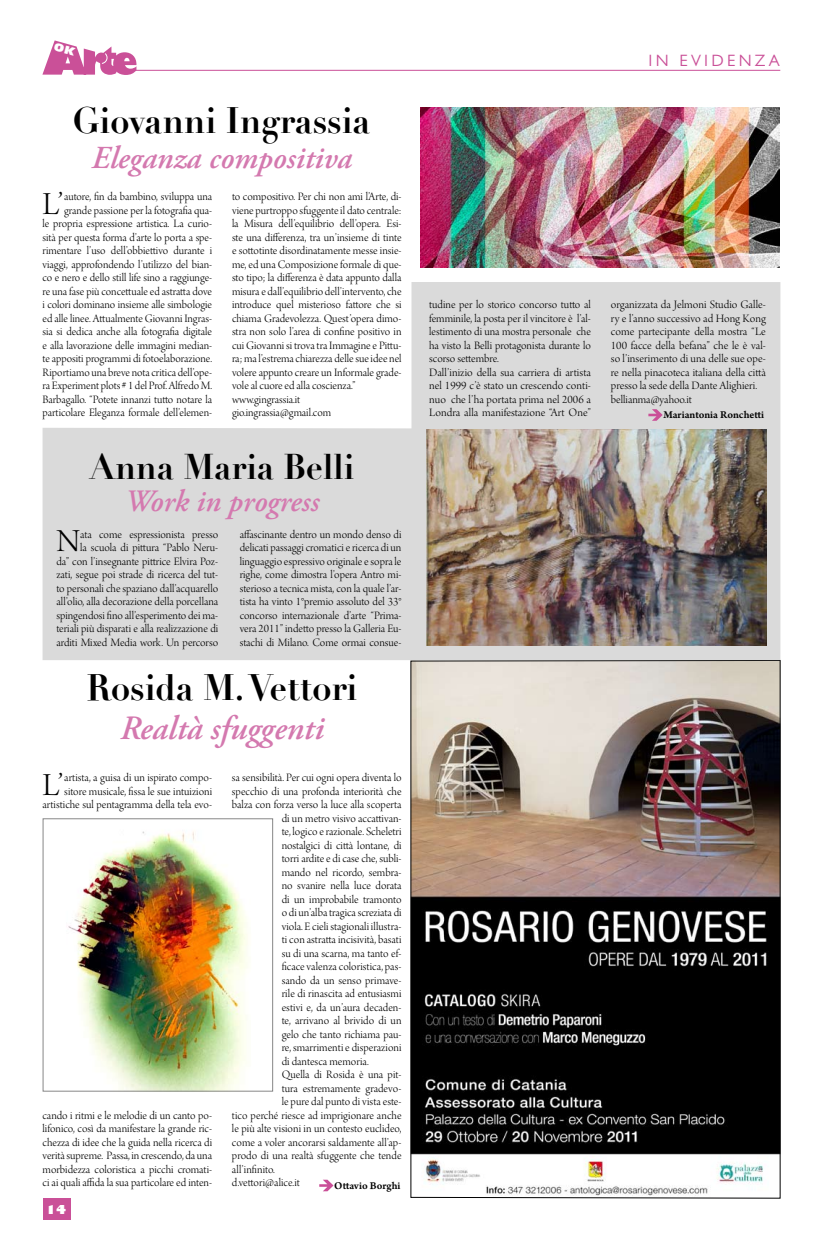
<style>
.page{position:relative;width:823px;height:1248px;background:#fff}
.page>*{position:absolute;margin:0;border:0;box-sizing:border-box;transform-origin:0 0}
.t1{font:700 36px "Didot";color:#000;scale:.95 1}
.t2{font:700 35px "Didot";color:#000;scale:.95 1}
.t3{font:italic 600 34px "Adobe Garamond Pro";color:#d479af}
.t4{font:33.9px "Arno Pro Light Display";color:#000}
.t5{font:italic 600 32px "Adobe Garamond Pro";color:#d479af}
.t6{font:italic 600 31px "Adobe Garamond Pro";color:#d479af}
.t7{font:16.5px "Gill Sans MT Std";letter-spacing:.2em;color:#ca5098}
.t8{font:12px/13.5px "Arno Pro Light Display";color:#000;text-align:right}
.t9{font:800 12px "Gill Sans";color:#fff}
.t10{font:11px "Arno Pro Smbd Sm Text";color:#000}
</style>
<div class="page">
<div style="left:43px;top:1198px;width:27px;height:21px;background:#ca5098"></div>
<hr style="left:131px;top:70px;width:648px;height:1px;background:#ca5098">
<img style="left:410px;top:660px;width:370px;height:538px">
<img style="left:420px;top:107px;width:358px;height:161px">
<svg style="left:43px;top:282px;width:737px;height:378px;fill:#dadada"></svg>
<svg style="left:319px;top:1179px;width:14px;height:12px"></svg>
<img style="left:426px;top:430px;width:340px;height:216px">
<svg style="left:648px;top:409px;width:14px;height:12px"></svg>
<img style="left:68px;top:831px;width:180px;height:258px">
<div style="left:43px;top:818px;width:230px;height:273px;border:1px solid #878787"></div>
<svg style="left:42px;top:40px;width:95px;height:35px"></svg>
<h1 class="t1" style="left:73px;top:98px;width:314px">Giovanni Ingrassia</h1>
<h3 class="t5" style="left:92px;top:139px;width:261px">Eleganza compositiva</h3>
<h3 class="t4" style="left:43px;top:185px;width:23px">L’</h3>
<p class="t8" style="left:43px;top:191px;width:171px">autore, fin da bambino, sviluppa una grande passione per la fotografia qua-<br>le propria espressione artistica. La curio&shy;sità per questa forma d’arte lo porta a spe&shy;rimentare l’uso dell’obbiettivo durante i viaggi, approfondendo l’utilizzo del bian&shy;co e nero e dello still life sino a raggiunge&shy;re una fase più concettuale ed astratta dove i colori dominano insieme alle simbologie ed alle linee. Attualmente Giovanni Ingras&shy;sia si dedica anche alla fotografia digitale e alla lavorazione delle immagini median&shy;te appositi programmi di fotoelaborazione.<br>Riportiamo una breve nota critica dell’ope&shy;ra Experiment plots # 1 del Prof. Alfredo M.<br>Barbagallo. “Potete innanzi tutto notare la particolare Eleganza formale dell’elemen-</p>
<p class="t8" style="left:232px;top:191px;width:171px;text-align:left">to compositivo. Per chi non ami l’Arte, di&shy;viene purtroppo sfuggente il dato centrale: la Misura dell’equilibrio dell’opera. Esi&shy;ste una differenza, tra un’insieme di tinte e sottotinte disordinatamente messe insie&shy;me, ed una Composizione formale di que&shy;sto tipo; la differenza è data appunto dalla misura e dall’equilibrio dell’intervento, che introduce quel misterioso fattore che si chiama Gradevolezza. Quest’opera dimo&shy;stra non solo l’area di confine positivo in cui Giovanni si trova tra Immagine e Pittu&shy;ra; ma l’estrema chiarezza delle sue idee nel volere appunto creare un Informale grade&shy;vole al cuore ed alla coscienza.” www.gingrassia.it gio.ingrassia@gmail.com</p>
<h2 class="t2" style="left:90px;top:444px;width:280px">Anna Maria Belli</h2>
<h3 class="t6" style="left:125px;top:483px;width:196px">Work in progress</h3>
<p class="t8" style="left:56px;top:528px;width:163px">ata come espressionista presso<br>la scuola di pittura “Pablo Neru-<br>da” con l’insegnante pittrice Elvira Poz&shy;zati, segue poi strade di ricerca del tut&shy;to personali che spaziano dall’acquarello all’olio, alla decorazione della porcellana spingendosi fino all’esperimento dei ma&shy;teriali più disparati e alla realizzazione di arditi Mixed Media work. Un percorso</p>
<p class="t8" style="left:239px;top:528px;width:163px;text-align:justify">affascinante dentro un mondo denso di delicati passaggi cromatici e ricerca di un linguaggio espressivo originale e sopra le righe, come dimostra l’opera Antro mi&shy;sterioso a tecnica mista, con la quale l’ar&shy;tista ha vinto 1°premio assoluto del 33° concorso internazionale d’arte “Prima&shy;vera 2011” indetto presso la Galleria Eu&shy;stachi di Milano. Come ormai consue-</p>
<h1 class="t1" style="left:86px;top:664px;width:286px">Rosida M. Vettori</h1>
<h3 class="t3" style="left:120px;top:708px;width:205px">Realtà sfuggenti</h3>
<h3 class="t4" style="left:43px;top:766px;width:23px">L’</h3>
<h3 class="t4" style="left:56px;top:523px;width:25px">N</h3>
<p class="t8" style="left:43px;top:771px;width:171px">artista, a guisa di un ispirato compo&shy;sitore musicale, fissa le sue intuizioni artistiche sul pentagramma della tela evo-</p>
<p class="t8" style="left:232px;top:771px;width:171px">sa sensibilità. Per cui ogni opera diventa lo</p>
<p class="t8" style="left:232px;top:785px;width:171px">specchio di una profonda interiorità che</p>
<p class="t8" style="left:232px;top:798px;width:171px">balza con forza verso la luce alla scoperta</p>
<p class="t8" style="left:281px;top:812px;width:121px">di un metro visivo accattivan-</p>
<p class="t8" style="left:281px;top:825px;width:121px">te, logico e razionale. Scheletri</p>
<p class="t8" style="left:281px;top:839px;width:121px">nostalgici di città lontane, di</p>
<p class="t8" style="left:281px;top:852px;width:121px">torri ardite e di case che, subli-</p>
<p class="t8" style="left:281px;top:866px;width:121px">mando nel ricordo, sembra-</p>
<p class="t8" style="left:281px;top:879px;width:121px">no svanire nella luce dorata</p>
<p class="t8" style="left:281px;top:893px;width:121px">di un improbabile tramonto</p>
<p class="t8" style="left:281px;top:906px;width:121px">o di un’alba tragica screziata di</p>
<p class="t8" style="left:281px;top:920px;width:121px">viola. E cieli stagionali illustra-</p>
<p class="t8" style="left:281px;top:933px;width:121px">ti con astratta incisività, basati</p>
<p class="t8" style="left:281px;top:947px;width:121px">su di una scarna, ma tanto ef-</p>
<p class="t8" style="left:281px;top:960px;width:121px">ficace valenza coloristica, pas-</p>
<p class="t8" style="left:281px;top:974px;width:121px">sando da un senso primave-</p>
<p class="t8" style="left:281px;top:987px;width:121px">rile di rinascita ad entusiasmi</p>
<p class="t8" style="left:281px;top:1001px;width:121px">estivi e, da un’aura decaden-</p>
<p class="t8" style="left:281px;top:1014px;width:121px">te, arrivano al brivido di un</p>
<p class="t8" style="left:281px;top:1028px;width:121px">gelo che tanto richiama pau-</p>
<p class="t8" style="left:281px;top:1041px;width:121px">re, smarrimenti e disperazioni</p>
<p class="t8" style="left:281px;top:1055px;width:88px">di dantesca memoria.</p>
<p class="t8" style="left:281px;top:1068px;width:121px">Quella di Rosida è una pit-</p>
<p class="t8" style="left:281px;top:1082px;width:121px">tura estremamente gradevo-</p>
<p class="t8" style="left:281px;top:1095px;width:121px">le pure dal punto di vista este-</p>
<p class="t8" style="left:232px;top:1109px;width:171px">tico perché riesce ad imprigionare anche</p>
<p class="t8" style="left:232px;top:1122px;width:171px">le più alte visioni in un contesto euclideo,</p>
<p class="t8" style="left:232px;top:1136px;width:171px">come a voler ancorarsi saldamente all’ap-</p>
<p class="t8" style="left:232px;top:1149px;width:171px">prodo di una realtà sfuggente che tende</p>
<p class="t8" style="left:232px;top:1163px;width:44px">all’infinito.</p>
<p class="t8" style="left:232px;top:1176px;width:69px">d.vettori@alice.it</p>
<p class="t10" style="left:334px;top:1178px;width:68px">Ottavio Borghi</p>
<p class="t8" style="left:43px;top:1109px;width:171px;text-align:justify">cando i ritmi e le melodie di un canto po&shy;lifonico, così da manifestare la grande ric&shy;chezza di idee che la guida nella ricerca di verità supreme. Passa, in crescendo, da una morbidezza coloristica a picchi cromati&shy;ci ai quali affida la sua particolare ed inten-</p>
<p class="t9" style="left:46px;top:1201px;width:22px">14</p>
<h3 class="t7" style="left:648px;top:50px;width:133px">IN EVIDENZA</h3>
<p class="t8" style="left:429px;top:299px;width:163px;text-align:left">tudine per lo storico concorso tutto al femminile, la posta per il vincitore è l’al&shy;lestimento di una mostra personale che ha visto la Belli protagonista durante lo scorso settembre.<br>Dall’inizio della sua carriera di artista nel 1999 c’è stato un crescendo conti&shy;nuo che l’ha portata prima nel 2006 a Londra alla manifestazione “Art One”</p>
<p class="t8" style="left:610px;top:299px;width:156px;text-align:left">organizzata da Jelmoni Studio Galle&shy;ry e l’anno successivo ad Hong Kong come partecipante della mostra “Le 100 facce della befana” che le è val&shy;so l’inserimento di una delle sue ope&shy;re nella pinacoteca italiana della città presso la sede della Dante Alighieri. bellianma@yahoo.it</p>
<p class="t10" style="left:663px;top:408px;width:102px">Mariantonia Ronchetti</p>
</div>
